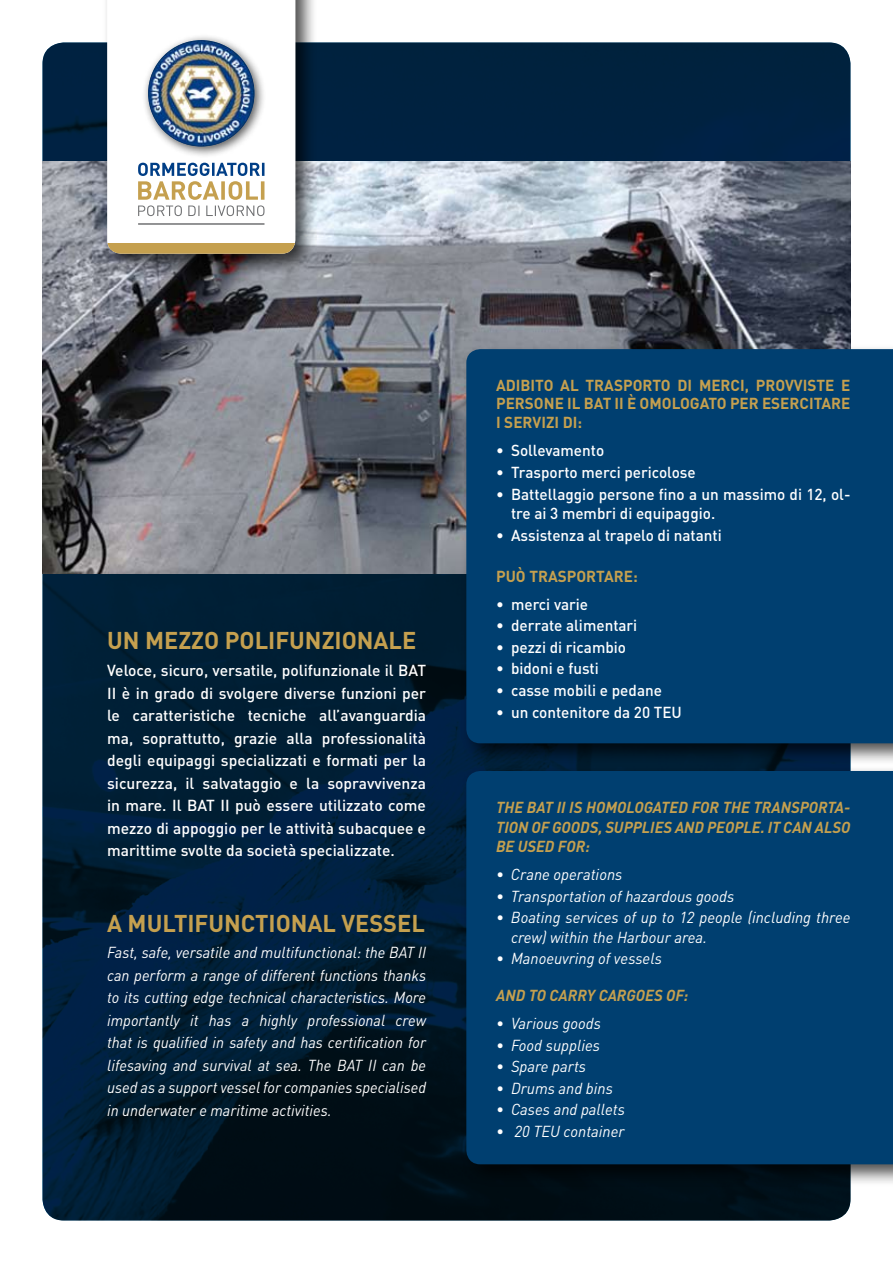
<style>
.page{position:relative;width:893px;height:1263px;background:#fff}
.page>*{position:absolute;margin:0;border:0;box-sizing:border-box;transform-origin:0 0}
.t1{font:700 24px "DIN";color:#c5a04f}
.t2{font:500 15.75px/22.5px "DIN";color:#fff;text-align:justify}
.t3{font:italic 15.75px/22.5px "DIN";color:#fff;text-align:justify;scale:.95 1}
.t4{font:italic 15.75px/19.5px "DIN";color:#fff}
.t5{font:italic 700 15.75px/19.5px "DIN";color:#c5a04f;text-align:justify}
.t6{font:700 15.75px "DIN";color:#c5a04f}
</style>
<div class="page">
<img style="left:43px;top:43px;width:807px;height:1177px">
<img style="left:43px;top:161px;width:807px;height:413px">
<div style="left:460px;top:343px;width:433px;height:423px;background:#000;opacity:.7"></div>
<div style="left:466px;top:349px;width:427px;height:394px;background:#003f70"></div>
<div style="left:460px;top:765px;width:433px;height:421px;background:#000;opacity:.7"></div>
<div style="left:466px;top:771px;width:427px;height:393px;background:#003f70"></div>
<div style="left:101px;top:0;width:216px;height:276px;background:#000;opacity:.7"></div>
<svg style="left:107px;top:0;width:188px;height:243px"></svg>
<div style="left:107px;top:243px;width:188px;height:11px;background:#c5a04f"></div>
<div style="left:142px;top:34px;width:124px;height:124px;background:#000;opacity:.65"></div>
<img style="left:148px;top:40px;width:106px;height:106px;border-radius:53px">
<svg style="left:138px;top:163px;width:126px;height:53px"></svg>
<hr style="left:138px;top:223px;width:126px;height:2px;background:#707173">
<h1 class="t1" style="left:107px;top:625px;width:311px">UN MEZZO POLIFUNZIONALE</h1>
<p class="t2" style="left:107px;top:659px;width:320px">Veloce, sicuro, versatile, polifunzionale il BAT II è in grado di svolgere diverse funzioni per le caratteristiche tecniche all’avanguardia ma, soprattutto, grazie alla professionalità degli equipaggi specializzati e formati per la sicurezza, il salvataggio e la sopravvivenza in mare. Il BAT II può essere utilizzato come mezzo di appoggio per le attività subacquee e marittime svolte da società specializzate.</p>
<h1 class="t1" style="left:107px;top:907px;width:319px">A MULTIFUNCTIONAL VESSEL</h1>
<p class="t3" style="left:107px;top:941px;width:337px">Fast, safe, versatile and multifunctional: the BAT II can perform a range of different functions thanks to its cutting edge technical characteristics. More importantly it has a highly professional crew that is qualified in safety and has certification for lifesaving and survival at sea. The BAT II can be used as a support vessel for companies specialised in underwater e maritime activities.</p>
<p class="t6" style="left:496px;top:375px;width:43px">ADIBITO</p>
<p class="t6" style="left:560px;top:375px;width:36px">AL TRASPORTO</p>
<p class="t6" style="left:677px;top:375px;width:32px">DI MERCI</p>
<p class="t6" style="left:745px;top:375px;width:21px">, PROVVISTE</p>
<p class="t6" style="left:841px;top:375px;width:9px">E</p>
<p class="t6" style="left:496px;top:393px;width:11px">PERSONE</p>
<p class="t6" style="left:567px;top:393px;width:84px">IL BAT II È OMOLO</p>
<p class="t6" style="left:690px;top:393px;width:20px">GATO</p>
<p class="t6" style="left:730px;top:393px;width:11px">PER</p>
<p class="t6" style="left:762px;top:393px;width:10px">ESERCITARE</p>
<p class="t6" style="left:496px;top:412px;width:17px">I SERVIZI</p>
<p class="t6" style="left:563px;top:412px;width:21px">DI:</p>
<p class="t2" style="left:496px;top:439px;width:110px">• Sollevamento</p>
<p class="t2" style="left:496px;top:461px;width:201px">• Trasporto merci pericolose</p>
<p class="t2" style="left:511px;top:484px;width:341px;line-height:19.5px;text-indent:-15px">• Battellaggio persone fino a un massimo di 12, ol&shy;tre ai 3 membri di equipaggio.</p>
<p class="t2" style="left:496px;top:523px;width:227px">• Assistenza al trapelo di natanti</p>
<p class="t6" style="left:496px;top:566px;width:44px">PUÒ TRASPORTARE</p>
<p class="t6" style="left:633px;top:566px;width:6px">:</p>
<p class="t2" style="left:496px;top:592px;width:93px">• merci varie</p>
<p class="t2" style="left:496px;top:614px;width:143px">• derrate alimentari</p>
<p class="t2" style="left:496px;top:635px;width:131px">• pezzi di ricambio</p>
<p class="t2" style="left:496px;top:657px;width:104px">• bidoni e fusti</p>
<p class="t2" style="left:496px;top:679px;width:167px">• casse mobili e pedane</p>
<p class="t2" style="left:496px;top:700px;width:187px">• un contenitore da 20 TEU</p>
<p class="t5" style="left:496px;top:797px;width:356px">THE BAT II IS HOMOLOGATED FOR THE TRANSPORTA - TION OF GOODS, SUPPLIES AND PEOPLE. IT CAN ALSO BE USED FOR:</p>
<p class="t4" style="left:496px;top:864px;width:128px">• Crane operations</p>
<p class="t4" style="left:496px;top:886px;width:240px">• Transportation of hazardous goods</p>
<p class="t4" style="left:511px;top:907px;width:341px;text-indent:-15px">• Boating services of up to 12 people (including three crew) within the Harbour area.</p>
<p class="t4" style="left:496px;top:949px;width:167px">• Manoeuvring of vessels</p>
<p class="t5" style="left:496px;top:985px;width:194px">AND TO CARRY CARGOES OF:</p>
<p class="t4" style="left:496px;top:1013px;width:106px">• Various goods</p>
<p class="t4" style="left:496px;top:1035px;width:105px">• Food supplies</p>
<p class="t4" style="left:496px;top:1056px;width:92px">• Spare parts</p>
<p class="t4" style="left:496px;top:1078px;width:118px">• Drums and bins</p>
<p class="t4" style="left:496px;top:1100px;width:130px">• Cases and pallets</p>
<p class="t4" style="left:496px;top:1121px;width:130px">• 20 TEU container</p>
</div>
